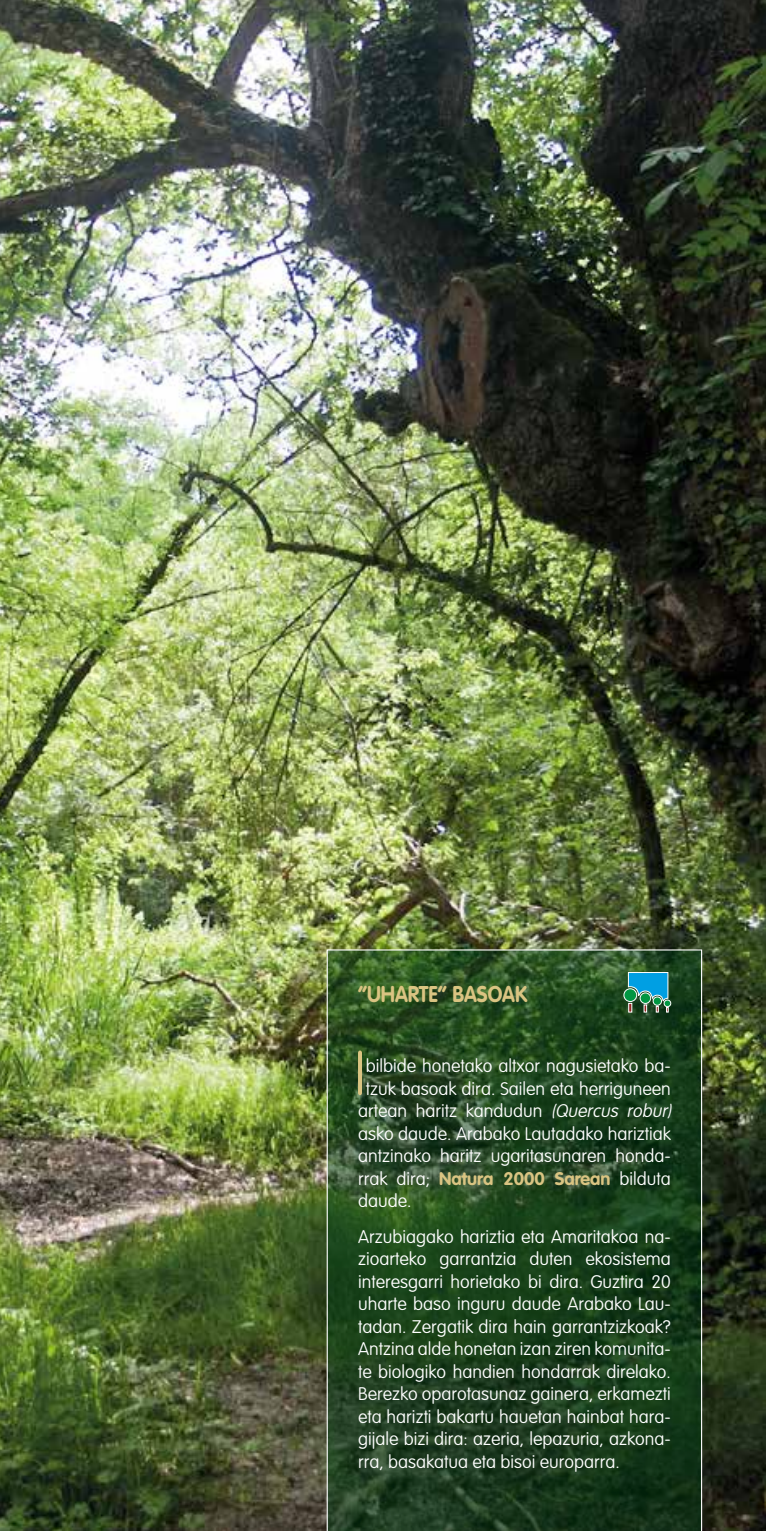
<style>
.page{position:relative;width:766px;height:1531px;background:#fff}
.page>*{position:absolute;margin:0;border:0;box-sizing:border-box;transform-origin:0 0}
.t1{font:100 61.65px "VAG Rounded";color:#dac482;scale:.9 1}
.t2{font:700 22.5px "VAG Rounded";color:#dac482;scale:.9 1}
.t3{font:100 18px/22.5px "VAG Rounded";color:#fff;text-align:justify}
.s1{font-style:italic}
.s2{font-weight:700;color:#dac482}
</style>
<div class="page">
<img style="left:0;top:0;width:765px;height:1531px">
<svg style="left:326px;top:949px;width:376px;height:582px;background:#20431f"></svg>
<svg style="left:623px;top:989px;width:13px;height:12px"></svg>
<div style="left:623px;top:988px;width:14px;height:14px;border:1px solid #fff;border-radius:50%"></div>
<div style="left:663px;top:999px;width:8px;height:8px;border:1px solid #fff;border-radius:50%"></div>
<svg style="left:627px;top:972px;width:43px;height:40px;background:#35959f"></svg>
<p class="t2" style="left:358px;top:981px;width:133px">“UHARTE” BASOA</p>
<p class="t2" style="left:515px;top:981px;width:15px">K</p>
<h1 class="t1" style="left:354px;top:1038px;width:14px">I</h1>
<p class="t3" style="left:365px;top:1055px;width:306px">bilbide honetako altxor nagusietako ba-</p>
<p class="t3" style="left:365px;top:1077px;width:306px">tzuk basoak dira. Sailen eta herriguneen</p>
<p class="t3" style="left:358px;top:1100px;width:318px">artean haritz kandudun <span class="s1">(Quercus robur)</span></p>
<p class="t3" style="left:358px;top:1122px;width:314px">asko daude. Arabako Lautadako hariztiak</p>
<p class="t3" style="left:358px;top:1145px;width:314px">antzinako haritz ugaritasunaren honda-</p>
<p class="t3" style="left:358px;top:1167px;width:314px">rrak dira; <span class="s2">Natura 2000 Sarean</span> bilduta</p>
<p class="t3" style="left:358px;top:1190px;width:55px">daude.</p>
<p class="t3" style="left:358px;top:1225px;width:314px">Arzubiagako hariztia eta Amaritakoa na&shy;zioarteko garrantzia duten ekosistema interesgarri horietako bi dira. Guztira 20 uharte baso inguru daude Arabako Lau&shy;tadan. Zergatik dira hain garrantzizkoak?<br>Antzina alde honetan izan ziren komunita&shy;te biologiko handien hondarrak direlako.<br>Berezko oparotasunaz gainera, erkamezti eta harizti bakartu hauetan hainbat hara&shy;gijale bizi dira: azeria, lepazuria, azkona&shy;rra, basakatua eta bisoi europarra.</p>
</div>
